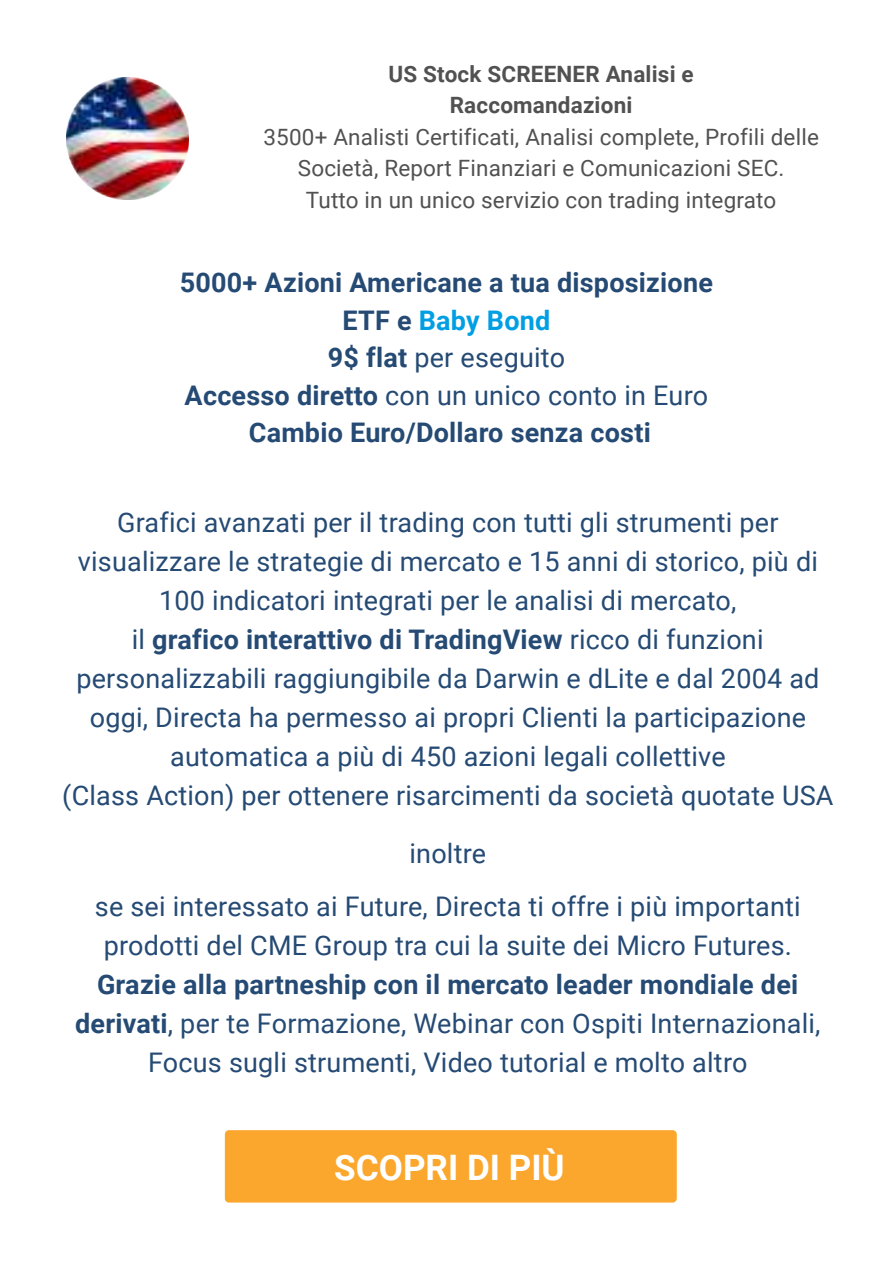
<style>
.page{position:relative;width:893px;height:1263px;background:#fff}
.page>*{position:absolute;margin:0;border:0;box-sizing:border-box;transform-origin:0 0}
.t1{font:700 35.1px "Roboto";color:#fff}
.t2{font:27px/39px "Roboto";letter-spacing:.01em;color:#254a74;text-align:center}
.t3{font:700 27px/37.5px "Roboto";letter-spacing:.01em;color:#254a74;text-align:center}
.t4{font:22.5px/31.5px "Roboto";letter-spacing:.01em;color:#515151;text-align:center}
.t5{font:700 22.5px/31.5px "Roboto";letter-spacing:.01em;color:#515151;text-align:center}
.s1{color:#009fe3}
.s2{font-weight:400}
.s3{font-weight:700}
</style>
<div class="page">
<img style="left:66px;top:77px;width:122px;height:122px">
<div style="left:225px;top:1130px;width:452px;height:72px;background:#fba72d;border-radius:4px"></div>
<p class="t5" style="left:388px;top:57px;width:307px">US Stock SCREENER Analisi e<br>Raccomandazioni</p>
<p class="t4" style="left:263px;top:120px;width:557px">3500+ Analisti Certificati, Analisi complete, Profili delle<br>Società, Report Finanziari e Comunicazioni SEC.<br>Tutto in un unico servizio con trading integrato</p>
<p class="t3" style="left:180px;top:263px;width:535px">5000+ Azioni Americane a tua disposizione<br>ETF e <span class="s1">Baby Bond<br></span>9$ flat <span class="s2">per eseguito<br></span>Accesso diretto <span class="s2">con un unico conto in Euro<br></span>Cambio Euro/Dollaro senza costi</p>
<p class="t2" style="left:62px;top:502px;width:773px">Grafici avanzati per il trading con tutti gli strumenti per visualizzare le strategie di mercato e 15 anni di storico, più di 100 indicatori integrati per le analisi di mercato,<br>il <span class="s3">grafico interattivo di TradingView</span> ricco di funzioni personalizzabili raggiungibile da Darwin e dLite e dal 2004 ad oggi, Directa ha permesso ai propri Clienti la participazione automatica a più di 450 azioni legali collettive<br>(Class Action) per ottenere risarcimenti da società quotate USA</p>
<p class="t2" style="left:95px;top:826px;width:707px;line-height:52.5px">inoltre<br>se sei interessato ai Future, Directa ti offre i più importanti</p>
<p class="t2" style="left:104px;top:924px;width:690px">prodotti del CME Group tra cui la suite dei Micro Futures.</p>
<p class="t2" style="left:75px;top:963px;width:747px"><span class="s3">Grazie alla partneship con il mercato leader mondiale dei derivati</span>, per te Formazione, Webinar con Ospiti Internazionali,<br>Focus sugli strumenti, Video tutorial e molto altro</p>
<p class="t1" style="left:334px;top:1142px;width:232px">SCOPRI DI PIÙ</p>
</div>
